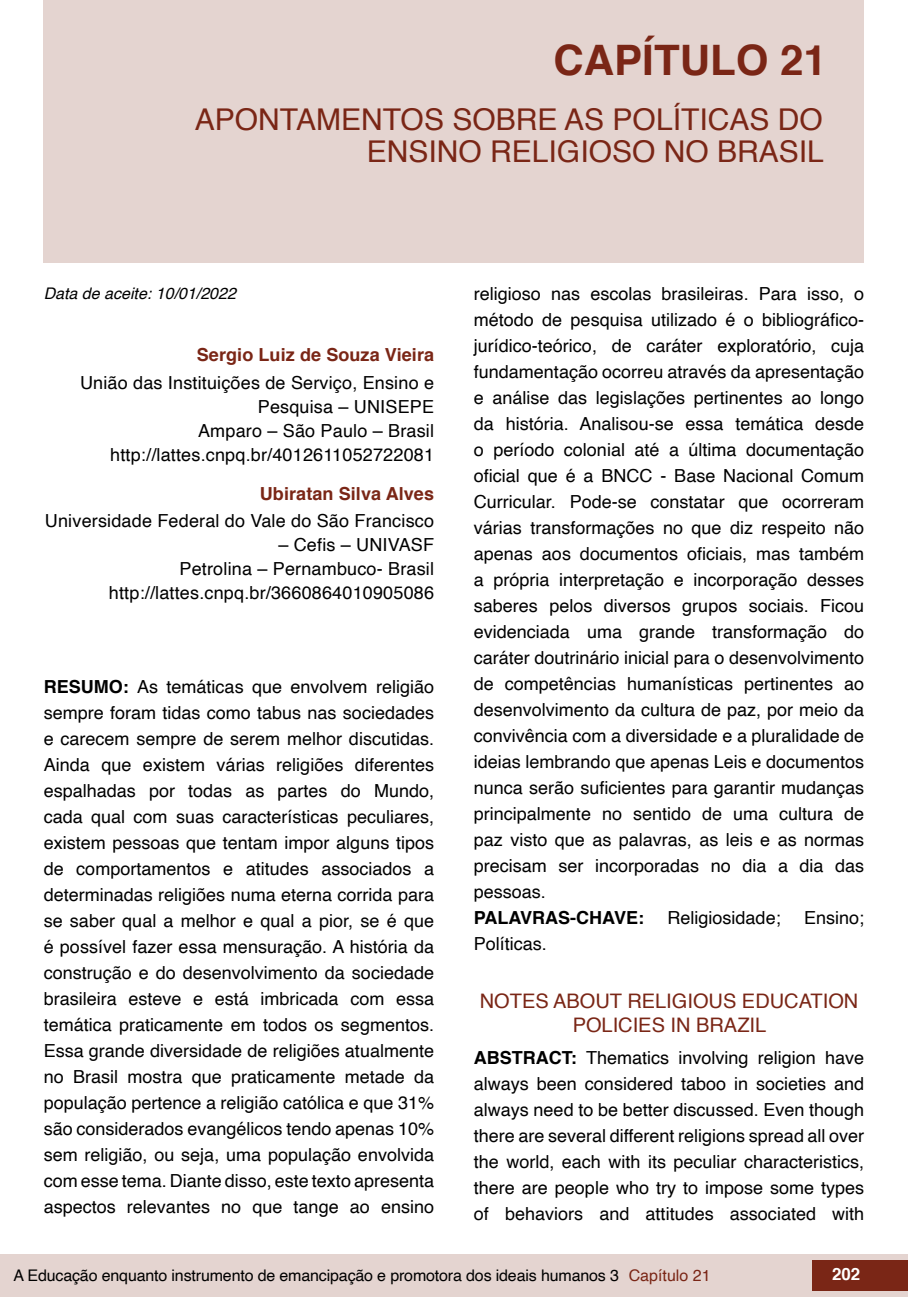
<style>
.page{position:relative;width:908px;height:1304px;background:#fff}
.page>*{position:absolute;margin:0;border:0;box-sizing:border-box;transform-origin:0 0}
.t1{font:700 42px "Helvetica";color:#7a2616}
.t2{font:30px/32px "Helvetica";color:#7a2616;text-align:right}
.t3{font:20px/24px "Helvetica";color:#7a2616;text-align:center}
.t4{font:18px/26px "Helvetica";letter-spacing:.01em;color:#000;text-align:justify}
.t5{font:700 18px "Helvetica";letter-spacing:.005em;color:#7a2616}
.t6{font:700 18px "Helvetica";color:#000}
.t7{font:700 16.8px "Helvetica";color:#fff}
.t8{font:16px "Helvetica";letter-spacing:-.01em;color:#000}
.t9{font:italic 16px "Helvetica";color:#000}
.s1{font-weight:700}
.s2{color:#7a2616}
</style>
<div class="page">
<div style="left:0;top:1254px;width:906px;height:43px;background:#e4d4d0"></div>
<div style="left:812px;top:1261px;width:95px;height:30px;background:#7a2616"></div>
<div style="left:44px;top:0;width:819px;height:263px;background:#e4d4d0"></div>
<h1 class="t1" style="left:553px;top:26px;width:275px">CAPÍTULO 21</h1>
<h2 class="t2" style="left:195px;top:104px;width:630px">APONTAMENTOS SOBRE AS POLÍTICAS DO<br>ENSINO RELIGIOSO NO BRASIL</h2>
<p class="t9" style="left:44px;top:280px;width:194px">Data de aceite: 10/01/2022</p>
<p class="t5" style="left:197px;top:341px;width:239px">Sergio Luiz de Souza Vieira</p>
<p class="t4" style="left:80px;top:371px;width:355px;line-height:24px;text-align:right">União das Instituições de Serviço, Ensino e Pesquisa – UNISEPE<br>Amparo – São Paulo – Brasil http://lattes.cnpq.br/4012611052722081</p>
<p class="t5" style="left:260px;top:479px;width:176px">Ubiratan Silva Alves</p>
<p class="t4" style="left:45px;top:509px;width:390px">Universidade Federal do Vale do São Francisco</p>
<p class="t4" style="left:109px;top:534px;width:326px;line-height:24px;text-align:right">– Cefis – UNIVASF<br>Petrolina – Pernambuco- Brasil http://lattes.cnpq.br/3660864010905086</p>
<p class="t4" style="left:44px;top:675px;width:392px"><span class="s1">RESUMO:</span> As temáticas que envolvem religião sempre foram tidas como tabus nas sociedades e carecem sempre de serem melhor discutidas.<br>Ainda que existem várias religiões diferentes espalhadas por todas as partes do Mundo, cada qual com suas características peculiares, existem pessoas que tentam impor alguns tipos de comportamentos e atitudes associados a determinadas religiões numa eterna corrida para se saber qual a melhor e qual a pior, se é que é possível fazer essa mensuração. A história da construção e do desenvolvimento da sociedade brasileira esteve e está imbricada com essa temática praticamente em todos os segmentos.<br>Essa grande diversidade de religiões atualmente no Brasil mostra que praticamente metade da população pertence a religião católica e que 31% são considerados evangélicos tendo apenas 10% sem religião, ou seja, uma população envolvida com esse tema. Diante disso, este texto apresenta aspectos relevantes no que tange ao ensino</p>
<p class="t4" style="left:473px;top:281px;width:392px">religioso nas escolas brasileiras. Para isso, o método de pesquisa utilizado é o bibliográfico&shy;jurídico-teórico, de caráter exploratório, cuja fundamentação ocorreu através da apresentação e análise das legislações pertinentes ao longo da história. Analisou-se essa temática desde o período colonial até a última documentação oficial que é a BNCC - Base Nacional Comum Curricular. Pode-se constatar que ocorreram várias transformações no que diz respeito não apenas aos documentos oficiais, mas também a própria interpretação e incorporação desses saberes pelos diversos grupos sociais. Ficou evidenciada uma grande transformação do caráter doutrinário inicial para o desenvolvimento de competências humanísticas pertinentes ao desenvolvimento da cultura de paz, por meio da convivência com a diversidade e a pluralidade de ideias lembrando que apenas Leis e documentos nunca serão suficientes para garantir mudanças principalmente no sentido de uma cultura de paz visto que as palavras, as leis e as normas precisam ser incorporadas no dia a dia das pessoas.</p>
<p class="t6" style="left:473px;top:903px;width:172px">PALAVRAS-CHAVE:</p>
<p class="t4" style="left:667px;top:905px;width:115px">Religiosidade;</p>
<p class="t4" style="left:803px;top:905px;width:62px">Ensino;</p>
<p class="t4" style="left:473px;top:931px;width:75px">Políticas.</p>
<p class="t3" style="left:479px;top:990px;width:380px">NOTES ABOUT RELIGIOUS EDUCATION<br>POLICIES IN BRAZIL</p>
<p class="t4" style="left:473px;top:1045px;width:392px"><span class="s1">ABSTRACT:</span> Thematics involving religion have always been considered taboo in societies and always need to be better discussed. Even though there are several different religions spread all over the world, each with its peculiar characteristics, there are people who try to impose some types of behaviors and attitudes associated with</p>
<p class="t8" style="left:14px;top:1263px;width:698px">A Educação enquanto instrumento de emancipação e promotora dos ideais humanos 3 <span class="s2">Capítulo 21</span></p>
<p class="t7" style="left:831px;top:1261px;width:30px">202</p>
</div>
